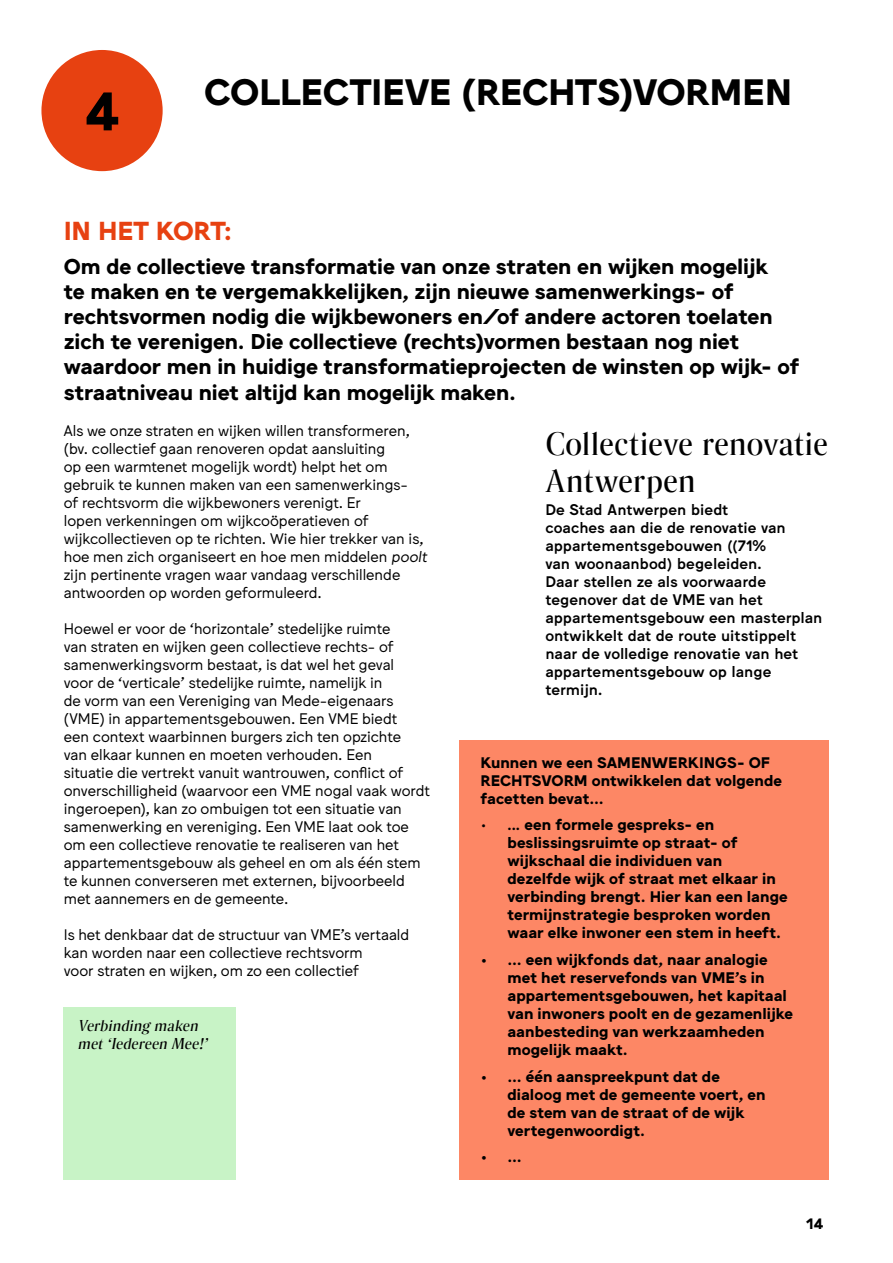
<style>
.page{position:relative;width:893px;height:1263px;background:#fff}
.page>*{position:absolute;margin:0;border:0;box-sizing:border-box;transform-origin:0 0}
.BIG_TITLE{font:700 54px "Jungka";color:#000}
.BIG_TITLE-2{font:700 36px "Jungka";letter-spacing:-.005em;color:#000}
.SMALL_SMALL_TITLE{font:500 31.5px/37.8px "Rando Display";letter-spacing:-.01em;color:#000}
.Opsomming_BIG{font:700 25.5px "Jungka";letter-spacing:-.01em;color:#e74111}
.Opsomming_BIG-2{font:700 21px/25.2px "Jungka";letter-spacing:-.005em;color:#000}
.Body_text{font:15px/18px "Jungka";color:#000}
.Body_text-2{font:700 15px/18px "Jungka";letter-spacing:.005em;color:#000}
.Body_text_voorbeeld{font:500 15px/18px "Jungka";letter-spacing:-.005em;color:#000}
.Post-it{font:italic 500 15px/18px "Rando Display";color:#000}
.s1{font-weight:500}
</style>
<div class="page">
<div style="left:459px;top:740px;width:370px;height:439px;background:#fd8765"></div>
<div style="left:41px;top:50px;width:122px;height:121px;background:#e74111;border-radius:50%"></div>
<div style="left:64px;top:1007px;width:172px;height:172px;background:#c8f3c6"></div>
<p class="BIG_TITLE" style="left:85px;top:80px;width:36px">4</p>
<p class="BIG_TITLE-2" style="left:204px;top:72px;width:590px">COLLECTIEVE (RECHTS)VORMEN</p>
<p class="Opsomming_BIG" style="left:64px;top:216px;width:170px">IN HET KORT:</p>
<p class="Opsomming_BIG-2" style="left:64px;top:254px;width:737px">Om de collectieve transformatie van onze straten en wijken mogelijk<br>te maken en te vergemakkelijken, zijn nieuwe samenwerkings- of rechtsvormen nodig die wijkbewoners en/of andere actoren toelaten zich te verenigen. Die collectieve (rechts)vormen bestaan nog niet waardoor men in huidige transformatieprojecten de winsten op wijk- of straatniveau niet altijd kan mogelijk maken.</p>
<p class="Body_text" style="left:64px;top:421px;width:368px">Als we onze straten en wijken willen transformeren, (bv. collectief gaan renoveren opdat aansluiting<br>op een warmtenet mogelijk wordt) helpt het om gebruik te kunnen maken van een samenwerkings-<br>of rechtsvorm die wijkbewoners verenigt. Er<br>lopen verkenningen om wijkcoöperatieven of wijkcollectieven op te richten. Wie hier trekker van is, hoe men zich organiseert en hoe men middelen poolt zijn pertinente vragen waar vandaag verschillende antwoorden op worden geformuleerd.</p>
<p class="Body_text" style="left:64px;top:619px;width:368px">Hoewel er voor de ‘horizontale’ stedelijke ruimte<br>van straten en wijken geen collectieve rechts- of samenwerkingsvorm bestaat, is dat wel het geval<br>voor de ‘verticale’ stedelijke ruimte, namelijk in<br>de vorm van een Vereniging van Mede-eigenaars (VME) in appartementsgebouwen. Een VME biedt<br>een context waarbinnen burgers zich ten opzichte<br>van elkaar kunnen en moeten verhouden. Een<br>situatie die vertrekt vanuit wantrouwen, conflict of onverschilligheid (waarvoor een VME nogal vaak wordt ingeroepen), kan zo ombuigen tot een situatie van samenwerking en vereniging. Een VME laat ook toe om een collectieve renovatie te realiseren van het appartementsgebouw als geheel en om als één stem te kunnen converseren met externen, bijvoorbeeld met aannemers en de gemeente.</p>
<p class="Body_text" style="left:64px;top:925px;width:347px">Is het denkbaar dat de structuur van VME’s vertaald kan worden naar een collectieve rechtsvorm<br>voor straten en wijken, om zo een collectief</p>
<p class="Post-it" style="left:78px;top:1016px;width:135px">Verbinding maken met‘Iedereen Mee!’</p>
<p class="SMALL_SMALL_TITLE" style="left:545px;top:424px;width:284px">Collectieve renovatie<br>Antwerpen</p>
<p class="Body_text_voorbeeld" style="left:545px;top:500px;width:279px">De Stad Antwerpen biedt<br>coaches aan die de renovatie van appartementsgebouwen ((71%<br>van woonaanbod) begeleiden.<br>Daar stellen ze als voorwaarde tegenover dat de VME van het appartementsgebouw een masterplan ontwikkelt dat de route uitstippelt naar de volledige renovatie van het appartementsgebouw op lange termijn.</p>
<p class="Body_text-2" style="left:480px;top:754px;width:303px">Kunnen we een SAMENWERKINGS- OF<br>RECHTSVORM ontwikkelen dat volgende facetten bevat...</p>
<p class="Body_text-2" style="left:507px;top:816px;width:282px;text-indent:-27px"><span class="s1">• ...</span> een formele gespreks- en beslissingsruimte op straat- of wijkschaal die individuen van dezelfde wijk of straat met elkaar in verbinding brengt. Hier kan een lange termijnstrategie besproken worden waar elke inwoner een stem in heeft.</p>
<p class="Body_text-2" style="left:507px;top:951px;width:287px;text-indent:-27px">• ... een wijkfonds dat, naar analogie met het reservefonds van VME’s in appartementsgebouwen, het kapitaal van inwoners poolt en de gezamenlijke aanbesteding van werkzaamheden mogelijk maakt.</p>
<p class="Body_text-2" style="left:507px;top:1067px;width:260px;text-indent:-27px">• ... één aanspreekpunt dat de dialoog met de gemeente voert, en de stem van de straat of de wijk vertegenwoordigt.</p>
<p class="Body_text-2" style="left:480px;top:1148px;width:43px">• ...</p>
<p class="Body_text-2" style="left:806px;top:1215px;width:19px">14</p>
</div>
